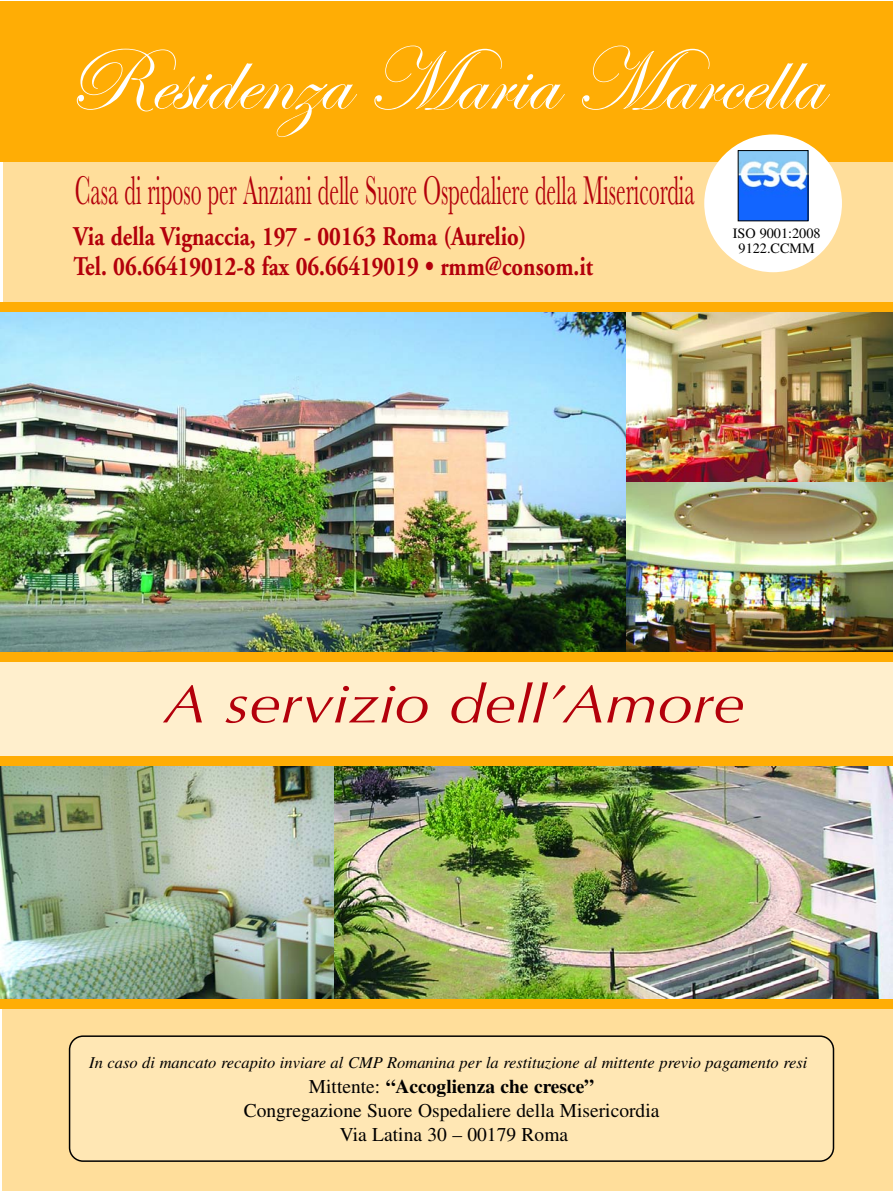
<style>
.page{position:relative;width:893px;height:1191px;background:#fff}
.page>*{position:absolute;margin:0;border:0;box-sizing:border-box;transform-origin:0 0}
.t1{font:90px "Edwardian Script ITC";color:#fff}
.t2{font:italic 54px "Optima";color:#b3000b;scale:1.16 1}
.t3{font:41.7px "Baskerville";color:#b3000b;scale:.53 1}
.t4{font:700 27px/30px "Adobe Garamond";color:#b3000b;scale:.83 1}
.t5{font:19.5px/24.3px "Times";color:#000;text-align:center}
.t6{font:italic 16.5px "Times";color:#000}
.t7{font:14.25px/15px "Times";color:#000;text-align:center}
.s1{font-weight:700}
</style>
<div class="page">
<div style="left:3px;top:160px;width:890px;height:144px;background:#ffde9b"></div>
<div style="left:0;top:1px;width:893px;height:161px;background:#ffad05"></div>
<div style="left:2px;top:965px;width:891px;height:226px;background:#ffde9b"></div>
<div style="left:0;top:661px;width:893px;height:100px;background:#ffefcd"></div>
<img style="left:0;top:312px;width:627px;height:340px">
<div style="left:0;top:302px;width:893px;height:10px;background:#ffad05"></div>
<div style="left:704px;top:134px;width:138px;height:138px;background:#fff;border-radius:50%"></div>
<img style="left:740px;top:152px;width:66px;height:67px">
<img style="left:334px;top:765px;width:559px;height:234px">
<img style="left:627px;top:312px;width:266px;height:170px">
<img style="left:627px;top:482px;width:266px;height:170px">
<img style="left:0;top:765px;width:334px;height:234px">
<div style="left:0;top:756px;width:893px;height:9px;background:#ffad05"></div>
<div style="left:0;top:999px;width:893px;height:10px;background:#ffad05"></div>
<div style="left:69px;top:1035px;width:765px;height:126px;background:#ffe7b4"></div>
<div style="left:0;top:652px;width:893px;height:9px;background:#ffad05"></div>
<h1 class="t1" style="left:67px;top:24px;width:757px">Residenza Maria Marcella</h1>
<h3 class="t3" style="left:75px;top:165px;width:1171px">Casa di riposo per Anziani delle Suore Ospedaliere della Misericordia</h3>
<h3 class="t4" style="left:73px;top:223px;width:628px">Via della Vignaccia, 197 - 00163 Roma (Aurelio)<br>Tel. 06.66419012-8 fax 06.66419019 • rmm@consom.it</h3>
<p class="t7" style="left:733px;top:227px;width:89px">ISO 9001:2008<br>9122.CCMM</p>
<h2 class="t2" style="left:164px;top:672px;width:502px">A servizio dell’Amore</h2>
<p class="t6" style="left:89px;top:1057px;width:720px">In caso di mancato recapito inviare al CMP Romanina per la restituzione al mittente previo pagamento resi</p>
<p class="t5" style="left:244px;top:1076px;width:417px">Mittente: <span class="s1">“Accoglienza che cresce”<br></span>Congregazione Suore Ospedaliere della Misericordia<br>Via Latina 30 – 00179 Roma</p>
</div>
